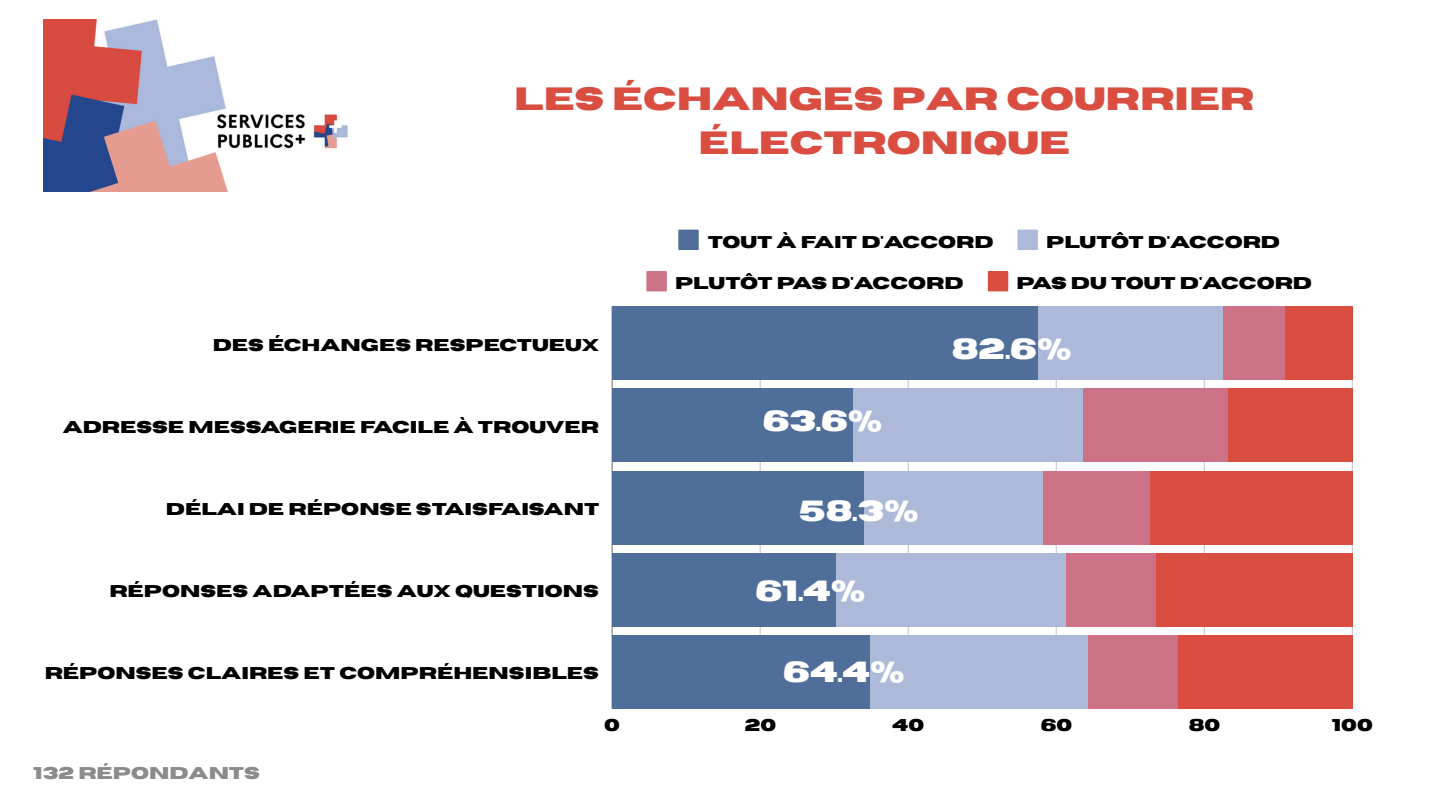
<style>
.page{position:relative;width:1440px;height:810px;background:#fff}
.page>*{position:absolute;margin:0;border:0;box-sizing:border-box;transform-origin:0 0}
.t1{font:700 32.1px/44.6px "Horizon";color:#da4d41;text-align:center}
.t2{font:700 29px "Horizon";color:#fff}
.t3{font:700 17px "Horizon";color:#000}
.t4{font:700 17px "Horizon";color:#8b8b8e}
</style>
<div class="page">
<img style="left:44px;top:20px;width:304px;height:171px">
<svg style="left:678px;top:230px;width:21px;height:20px"></svg>
<svg style="left:1017px;top:230px;width:21px;height:20px"></svg>
<svg style="left:646px;top:271px;width:21px;height:20px"></svg>
<svg style="left:988px;top:271px;width:20px;height:20px"></svg>
<hr style="left:612px;top:306px;width:1px;height:403px;background:#9f9f9f">
<hr style="left:760px;top:306px;width:1px;height:403px;background:#d5d5d5">
<hr style="left:908px;top:306px;width:1px;height:403px;background:#d3d3d3">
<hr style="left:1056px;top:306px;width:1px;height:403px;background:#d0d0d0">
<hr style="left:1204px;top:306px;width:1px;height:403px;background:#cecece">
<hr style="left:1352px;top:306px;width:1px;height:403px;background:#000;opacity:.25">
<div style="left:612px;top:306px;width:426px;height:74px;background:#506e9a"></div>
<div style="left:1038px;top:306px;width:185px;height:74px;background:#acb9d8"></div>
<div style="left:1223px;top:306px;width:62px;height:74px;background:#cd7186"></div>
<div style="left:1285px;top:306px;width:67px;height:74px;background:#da4d41"></div>
<div style="left:612px;top:389px;width:241px;height:73px;background:#506e9a"></div>
<div style="left:853px;top:389px;width:230px;height:73px;background:#acb9d8"></div>
<div style="left:1083px;top:389px;width:146px;height:73px;background:#cd7186"></div>
<div style="left:1229px;top:389px;width:123px;height:73px;background:#da4d41"></div>
<div style="left:612px;top:471px;width:252px;height:74px;background:#506e9a"></div>
<div style="left:864px;top:471px;width:180px;height:74px;background:#acb9d8"></div>
<div style="left:1044px;top:471px;width:106px;height:74px;background:#cd7186"></div>
<div style="left:1150px;top:471px;width:202px;height:74px;background:#da4d41"></div>
<div style="left:612px;top:553px;width:224px;height:74px;background:#506e9a"></div>
<div style="left:836px;top:553px;width:230px;height:74px;background:#acb9d8"></div>
<div style="left:1066px;top:553px;width:90px;height:74px;background:#cd7186"></div>
<div style="left:1156px;top:553px;width:196px;height:74px;background:#da4d41"></div>
<div style="left:612px;top:635px;width:258px;height:74px;background:#506e9a"></div>
<div style="left:870px;top:635px;width:219px;height:74px;background:#acb9d8"></div>
<div style="left:1089px;top:635px;width:89px;height:74px;background:#cd7186"></div>
<div style="left:1178px;top:635px;width:174px;height:74px;background:#da4d41"></div>
<p class="t1" style="left:514px;top:77px;width:741px">LES ÉCHANGES PAR COURRIER<br>ÉLECTRONIQUE</p>
<p class="t3" style="left:708px;top:233px;width:287px">TOUT À FAIT D'ACCORD</p>
<p class="t3" style="left:1046px;top:233px;width:235px">PLUTÔT D'ACCORD</p>
<p class="t3" style="left:675px;top:275px;width:290px">PLUTÔT PAS D'ACCORD</p>
<p class="t3" style="left:1016px;top:275px;width:297px">PAS DU TOUT D'ACCORD</p>
<p class="t3" style="left:213px;top:337px;width:388px">DES ÉCHANGES RESPECTUEUX</p>
<h1 class="t2" style="left:952px;top:335px;width:122px">82.6%</h1>
<p class="t3" style="left:63px;top:419px;width:538px">ADRESSE MESSAGERIE FACILE À TROUVER</p>
<h1 class="t2" style="left:763px;top:407px;width:121px">63.6%</h1>
<p class="t3" style="left:166px;top:501px;width:435px">DÉLAI DE RÉPONSE STAISFAISANT</p>
<h1 class="t2" style="left:799px;top:497px;width:121px">58.3%</h1>
<p class="t3" style="left:109px;top:583px;width:491px">RÉPONSES ADAPTÉES AUX QUESTIONS</p>
<h1 class="t2" style="left:755px;top:577px;width:112px">61.4%</h1>
<p class="t3" style="left:45px;top:665px;width:556px">RÉPONSES CLAIRES ET COMPRÉHENSIBLES</p>
<p class="t2" style="left:783px;top:658px;width:123px">64.4%</p>
<h1 class="t4" style="left:33px;top:764px;width:228px">132 RÉPONDANTS</h1>
<p class="t3" style="left:604px;top:717px;width:17px">0</p>
<p class="t3" style="left:745px;top:717px;width:33px">20</p>
<p class="t3" style="left:892px;top:717px;width:33px">40</p>
<p class="t3" style="left:1041px;top:717px;width:33px">60</p>
<p class="t3" style="left:1189px;top:717px;width:33px">80</p>
<p class="t3" style="left:1332px;top:717px;width:43px">100</p>
</div>
